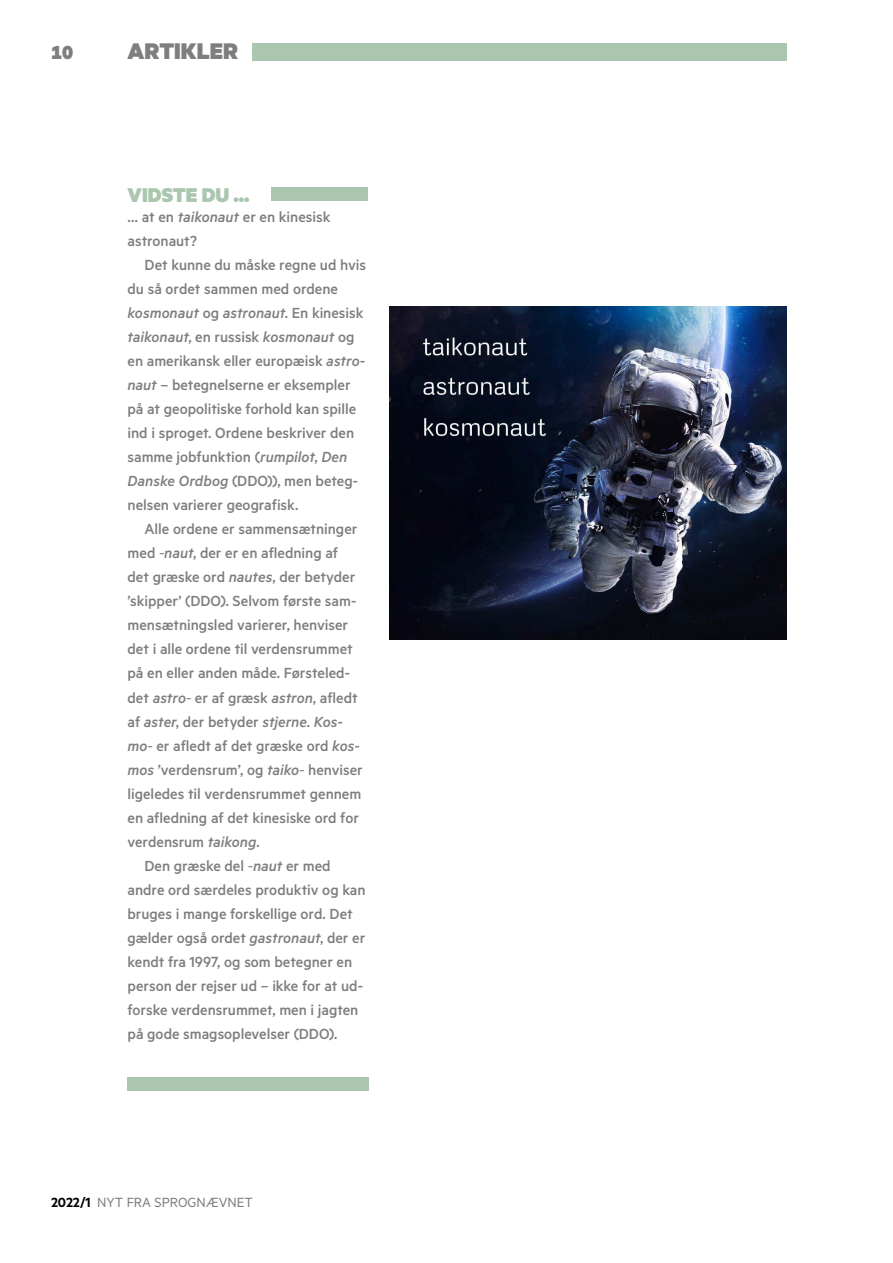
<style>
.page{position:relative;width:893px;height:1263px;background:#fff}
.page>*{position:absolute;margin:0;border:0;box-sizing:border-box;transform-origin:0 0}
.t1{font:900 25.5px "Metric";color:#7e7e7f}
.t2{font:900 22.5px "Metric";color:#abc6af}
.t3{font:900 21.3px "Metric";color:#7e7e7f}
.t4{font:500 16.5px/24px "Metric";color:#7e7e7f}
.t5{font:italic 500 16.5px "Metric";color:#7e7e7f}
.t6{font:15px "Metric";color:#7e7e7f}
.s1{font-style:italic}
.s2{font-weight:400;font-style:italic}
.s3{font-style:normal}
.s4{font-weight:600;color:#000}
</style>
<div class="page">
<div style="left:271px;top:187px;width:97px;height:14px;background:#abc6af"></div>
<div style="left:128px;top:1077px;width:241px;height:13px;background:#abc6af"></div>
<img style="left:389px;top:306px;width:398px;height:333px">
<div style="left:252px;top:43px;width:535px;height:17px;background:#abc6af"></div>
<p class="t3" style="left:51px;top:39px;width:24px">10</p>
<h1 class="t1" style="left:128px;top:35px;width:112px">ARTIKLER</h1>
<h2 class="t2" style="left:128px;top:181px;width:124px">VIDSTE DU ...</h2>
<p class="t4" style="left:128px;top:205px;width:204px">… at en <span class="s1">taikonaut</span> er en kinesisk astronaut?</p>
<p class="t4" style="left:128px;top:253px;width:240px;text-indent:17px">Det kunne du måske regne ud hvis du så ordet sammen med ordene <span class="s1">kosmonaut</span> og <span class="s1">astronaut</span>. En kinesisk <span class="s1">taikonaut</span>, en russisk <span class="s1">kosmonaut</span> og en amerikansk eller europæisk <span class="s1">astro&shy;naut</span> – betegnelserne er eksempler på at geopolitiske forhold kan spille ind i sproget. Ordene beskriver den samme jobfunktion (<span class="s1">rumpilot</span>, <span class="s1">Den Danske Ordbog</span> (DDO)), men beteg&shy;nelsen varierer geografisk.</p>
<p class="t4" style="left:145px;top:517px;width:214px">Alle ordene er sammensætninger</p>
<p class="t4" style="left:128px;top:541px;width:212px">med <span class="s2">-</span><span class="s1">naut</span>, der er en afledning af</p>
<p class="t4" style="left:128px;top:565px;width:229px">det græske ord <span class="s1">nautes</span>, der betyder</p>
<p class="t4" style="left:128px;top:589px;width:230px">’skipper’ (DDO). Selvom første sam-</p>
<p class="t4" style="left:128px;top:613px;width:222px">mensætningsled varierer, henviser</p>
<p class="t4" style="left:128px;top:637px;width:227px">det i alle ordene til verdensrummet</p>
<p class="t4" style="left:128px;top:661px;width:224px">på en eller anden måde. Førsteled-</p>
<p class="t4" style="left:128px;top:685px;width:232px">det <span class="s1">astro</span><span class="s2">-</span> er af græsk <span class="s1">astron</span>, afledt</p>
<p class="t5" style="left:128px;top:712px;width:217px"><span class="s3">af</span> aster<span class="s3">, der betyder</span> stjerne<span class="s3">.</span> Kos-</p>
<p class="t4" style="left:128px;top:733px;width:234px"><span class="s1">mo</span><span class="s2">-</span> er afledt af det græske ord <span class="s1">kos-</span></p>
<p class="t4" style="left:128px;top:757px;width:237px"><span class="s1">mos</span> ’verdensrum’, og <span class="s1">taiko</span><span class="s2">-</span> henviser</p>
<p class="t4" style="left:128px;top:781px;width:235px">ligeledes til verdensrummet gennem</p>
<p class="t4" style="left:128px;top:805px;width:233px">en afledning af det kinesiske ord for</p>
<p class="t4" style="left:128px;top:829px;width:134px">verdensrum <span class="s1">taikong</span>.</p>
<p class="t4" style="left:145px;top:853px;width:188px">Den græske del <span class="s2">-</span><span class="s1">naut</span> er med</p>
<p class="t4" style="left:128px;top:877px;width:240px">andre ord særdeles produktiv og kan</p>
<p class="t4" style="left:128px;top:901px;width:227px">bruges i mange forskellige ord. Det</p>
<p class="t4" style="left:128px;top:925px;width:239px">gælder også ordet <span class="s1">gastronaut</span>, der er</p>
<p class="t4" style="left:128px;top:949px;width:226px">kendt fra 1997, og som betegner en</p>
<p class="t4" style="left:128px;top:973px;width:237px">person der rejser ud – ikke for at ud-</p>
<p class="t4" style="left:128px;top:997px;width:232px">forske verdensrummet, men i jagten</p>
<p class="t4" style="left:128px;top:1021px;width:211px">på gode smagsoplevelser (DDO).</p>
<p class="t6" style="left:51px;top:1193px;width:204px"><span class="s4">2022/1</span> NYT FRA SPROGNÆVNET</p>
</div>
